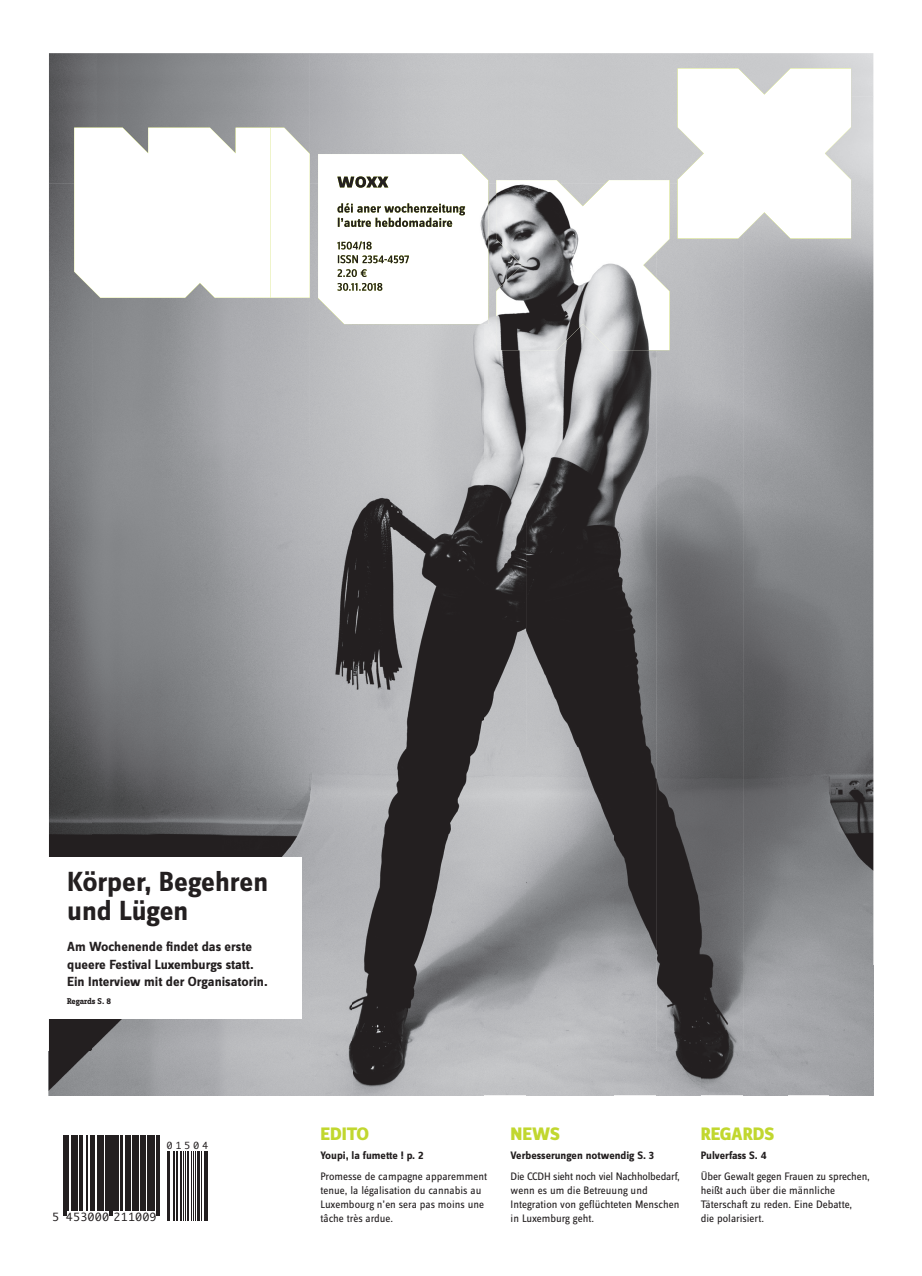
<style>
.page{position:relative;width:922px;height:1276px;background:#fff}
.page>*{position:absolute;margin:0;border:0;box-sizing:border-box;transform-origin:0 0}
.t1{font:700 28.75px/28.8px "Zine Sans Dis";color:#231f20}
.t2{font:800 18.75px "Zine Sans Dis";letter-spacing:-.01em;color:#c1d72f}
.t3{font:700 13.75px/17.5px "Zine Sans Dis";color:#231f20}
.t4{font:11.25px/13.8px "Zine Sans Dis";color:#231f20}
.t5{font:700 11.25px "Zine Sans Dis";color:#231f20}
.t6{font:10.88px "Monaco";letter-spacing:.065em;color:#231f20}
.t7{font:9.38px "Monaco";letter-spacing:.35em;color:#231f20}
.t8{font:700 8.75px "Zine Slab Dis";letter-spacing:-.005em;color:#231f20}
</style>
<div class="page">
<svg style="left:63px;top:1135px;width:97px;height:81px;fill:#231f20"></svg>
<hr style="left:63px;top:1135px;width:1px;height:80px;background:#231f20">
<hr style="left:65px;top:1135px;width:1px;height:80px;background:#231f20">
<hr style="left:67px;top:1135px;width:1px;height:75px;background:#231f20">
<hr style="left:71px;top:1135px;width:2px;height:75px;background:#231f20">
<hr style="left:74px;top:1135px;width:3px;height:75px;background:#231f20">
<hr style="left:79px;top:1135px;width:1px;height:75px;background:#231f20">
<hr style="left:81px;top:1135px;width:1px;height:75px;background:#231f20">
<hr style="left:86px;top:1135px;width:1px;height:75px;background:#231f20">
<hr style="left:91px;top:1135px;width:2px;height:75px;background:#231f20">
<hr style="left:94px;top:1135px;width:1px;height:75px;background:#231f20">
<hr style="left:98px;top:1135px;width:2px;height:75px;background:#231f20">
<hr style="left:101px;top:1135px;width:1px;height:75px;background:#231f20">
<hr style="left:103px;top:1135px;width:1px;height:75px;background:#231f20">
<hr style="left:106px;top:1135px;width:3px;height:75px;background:#231f20">
<hr style="left:110px;top:1135px;width:1px;height:80px;background:#231f20">
<hr style="left:112px;top:1135px;width:1px;height:80px;background:#231f20">
<hr style="left:114px;top:1135px;width:2px;height:75px;background:#231f20">
<hr style="left:117px;top:1135px;width:2px;height:75px;background:#231f20">
<hr style="left:121px;top:1135px;width:2px;height:75px;background:#231f20">
<hr style="left:125px;top:1135px;width:2px;height:75px;background:#231f20">
<hr style="left:128px;top:1135px;width:2px;height:75px;background:#231f20">
<hr style="left:132px;top:1135px;width:2px;height:75px;background:#231f20">
<hr style="left:135px;top:1135px;width:3px;height:75px;background:#231f20">
<hr style="left:140px;top:1135px;width:1px;height:75px;background:#231f20">
<hr style="left:142px;top:1135px;width:3px;height:75px;background:#231f20">
<hr style="left:147px;top:1135px;width:1px;height:75px;background:#231f20">
<hr style="left:149px;top:1135px;width:3px;height:75px;background:#231f20">
<hr style="left:153px;top:1135px;width:1px;height:75px;background:#231f20">
<hr style="left:156px;top:1135px;width:1px;height:80px;background:#231f20">
<hr style="left:158px;top:1135px;width:1px;height:80px;background:#231f20">
<hr style="left:167px;top:1151px;width:1px;height:70px;background:#231f20">
<hr style="left:168px;top:1151px;width:2px;height:70px;background:#231f20">
<hr style="left:173px;top:1151px;width:2px;height:70px;background:#231f20">
<hr style="left:175px;top:1151px;width:1px;height:70px;background:#231f20">
<hr style="left:177px;top:1151px;width:1px;height:70px;background:#231f20">
<hr style="left:180px;top:1151px;width:2px;height:70px;background:#231f20">
<hr style="left:183px;top:1151px;width:1px;height:70px;background:#231f20">
<hr style="left:185px;top:1151px;width:1px;height:70px;background:#231f20">
<hr style="left:187px;top:1151px;width:2px;height:70px;background:#231f20">
<hr style="left:191px;top:1151px;width:1px;height:70px;background:#231f20">
<hr style="left:193px;top:1151px;width:1px;height:70px;background:#231f20">
<hr style="left:195px;top:1151px;width:1px;height:70px;background:#231f20">
<hr style="left:197px;top:1151px;width:3px;height:70px;background:#231f20">
<hr style="left:201px;top:1151px;width:1px;height:70px;background:#231f20">
<hr style="left:204px;top:1151px;width:2px;height:70px;background:#231f20">
<hr style="left:207px;top:1151px;width:1px;height:70px;background:#231f20">
<img style="left:49px;top:53px;width:650px;height:130px">
<img style="left:830px;top:96px;width:43px;height:999px">
<img style="left:49px;top:183px;width:43px;height:912px">
<img style="left:309px;top:183px;width:43px;height:912px">
<img style="left:488px;top:183px;width:8px;height:43px">
<img style="left:656px;top:183px;width:43px;height:912px">
<img style="left:743px;top:238px;width:43px;height:857px">
<img style="left:483px;top:226px;width:43px;height:869px">
<img style="left:613px;top:350px;width:43px;height:745px">
<img style="left:699px;top:238px;width:44px;height:857px">
<img style="left:786px;top:238px;width:44px;height:857px">
<img style="left:92px;top:298px;width:217px;height:797px">
<img style="left:352px;top:324px;width:131px;height:771px">
<img style="left:526px;top:350px;width:87px;height:745px">
<img style="left:496px;top:180px;width:173px;height:170px">
<img style="left:677px;top:68px;width:173px;height:170px">
<img style="left:318px;top:154px;width:170px;height:170px">
<img style="left:74px;top:128px;width:196px;height:170px">
<img style="left:270px;top:128px;width:40px;height:170px">
<img style="left:337px;top:176px;width:51px;height:12px">
<img style="left:337px;top:203px;width:128px;height:12px">
<img style="left:337px;top:203px;width:114px;height:10px">
<img style="left:437px;top:218px;width:15px;height:9px">
<img style="left:338px;top:218px;width:99px;height:9px">
<img style="left:337px;top:241px;width:34px;height:8px">
<img style="left:338px;top:255px;width:71px;height:8px">
<img style="left:337px;top:269px;width:30px;height:8px">
<img style="left:337px;top:283px;width:45px;height:8px">
<div style="left:25px;top:857px;width:276px;height:161px;background:#fff"></div>
<h1 class="t1" style="left:67px;top:869px;width:202px">Körper, Begehren und Lügen</h1>
<p class="t3" style="left:67px;top:939px;width:202px">Am Wochenende findet das erste queere Festival Luxemburgs statt.<br>Ein Interview mit der Organisatorin.</p>
<p class="t8" style="left:67px;top:996px;width:45px">Regards S. 8</p>
<h2 class="t2" style="left:320px;top:1123px;width:50px">EDITO</h2>
<h2 class="t2" style="left:510px;top:1123px;width:51px">NEWS</h2>
<h2 class="t2" style="left:700px;top:1123px;width:75px">REGARDS</h2>
<p class="t5" style="left:320px;top:1149px;width:104px">Youpi, la fumette ! p. 2</p>
<p class="t4" style="left:320px;top:1170px;width:168px">Promesse de campagne apparemment tenue, la légalisation du cannabis au<br>Luxembourg n’en sera pas moins une tâche très ardue.</p>
<p class="t7" style="left:167px;top:1139px;width:43px">01504</p>
<p class="t5" style="left:700px;top:1149px;width:67px">Pulverfass S. 4</p>
<p class="t4" style="left:700px;top:1170px;width:171px">Über Gewalt gegen Frauen zu sprechen, heißt auch über die männliche<br>Täterschaft zu reden. Eine Debatte,</p>
<p class="t5" style="left:510px;top:1149px;width:145px">Verbesserungen notwendig S. 3</p>
<p class="t4" style="left:510px;top:1170px;width:171px">Die CCDH sieht noch viel Nachholbedarf, wenn es um die Betreuung und<br>Integration von geflüchteten Menschen in Luxemburg geht.</p>
<p class="t6" style="left:52px;top:1210px;width:106px">5 453000 211009</p>
<p class="t4" style="left:700px;top:1211px;width:65px">die polarisiert.</p>
</div>
